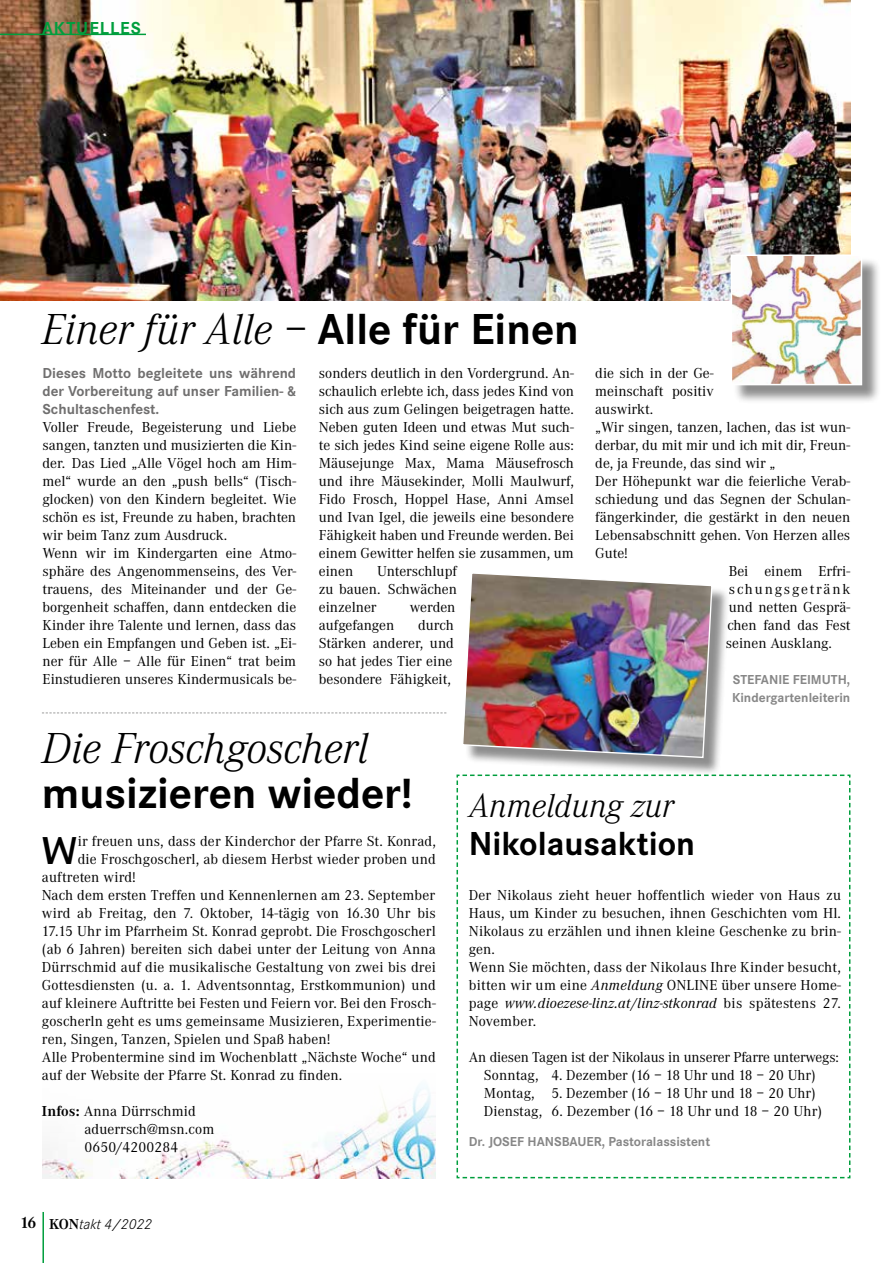
<style>
.page{position:relative;width:893px;height:1263px;background:#fff}
.page>*{position:absolute;margin:0;border:0;box-sizing:border-box;transform-origin:0 0}
.t1{font:italic 300 45px "Corporate A";color:#000}
.t2{font:700 45px "Corporate S";color:#000}
.t3{font:800 39px "AT Rotis Semi Sans";color:#000}
.t4{font:700 34.5px "Corporate S";color:#000}
.t5{font:italic 300 34.5px "Corporate A";color:#000}
.t6{font:700 18px "Corporate S";letter-spacing:.05em;color:#009e3d}
.t7{font:15px/18px "Corporate A";color:#000}
.t8{font:700 15px/18px "Corporate S";color:#706f6f;text-align:justify}
.t9{font:italic 300 15px "Corporate S";color:#000}
.t10{font:15px "Corporate A";letter-spacing:.12em;color:#000}
.t11{font:700 13.5px/18px "Corporate S";color:#878787}
.s1{font-family:"Corporate S";font-weight:700;font-style:normal}
.s2{font-weight:700}
.s3{font-family:"Corporate A";font-weight:700;font-style:normal;font-size:16.5px}
.s4{font-family:"Corporate A";font-weight:700;font-style:normal}
.s5{font-style:italic}
</style>
<div class="page">
<img style="left:43px;top:1086px;width:392px;height:92px">
<img style="left:0;top:0;width:850px;height:300px">
<hr style="left:42px;top:1212px;width:2px;height:51px;background:#009e3d">
<hr style="left:0;top:34px;width:146px;height:1px;background:#009e3d">
<div style="left:465px;top:575px;width:265px;height:200px;background:#000;opacity:.45"></div>
<img style="left:463px;top:573px;width:250px;height:186px">
<div style="left:733px;top:257px;width:148px;height:147px;background:#000;opacity:.45"></div>
<img style="left:734px;top:257px;width:125px;height:125px">
<div style="left:731px;top:254px;width:131px;height:131px;border:2px solid #fff"></div>
<svg style="left:456px;top:774px;width:395px;height:405px"></svg>
<svg style="left:42px;top:712px;width:404px;height:1px"></svg>
<p class="t6" style="left:42px;top:17px;width:100px">AKTUELLES</p>
<h1 class="t1" style="left:42px;top:303px;width:538px">Einer für Alle – <span class="s1">Alle für Einen</span></h1>
<p class="t8" style="left:43px;top:364px;width:255px">Dieses Motto begleitete uns während der Vorbereitung auf unser Familien- &amp; Schultaschenfest.</p>
<p class="t7" style="left:43px;top:418px;width:255px">Voller Freude, Begeisterung und Liebe sangen, tanzten und musizierten die Kin&shy;der. Das Lied „Alle Vögel hoch am Him&shy;mel“ wurde an den „push bells“ (Tisch&shy;glocken) von den Kindern begleitet. Wie schön es ist, Freunde zu haben, brachten wir beim Tanz zum Ausdruck.<br>Wenn wir im Kindergarten eine Atmo&shy;sphäre des Angenommenseins, des Ver&shy;trauens, des Miteinander und der Ge&shy;borgenheit schaffen, dann entdecken die Kinder ihre Talente und lernen, dass das Leben ein Empfangen und Geben ist. „Ei&shy;ner für Alle – Alle für Einen“ trat beim Einstudieren unseres Kindermusicals be-</p>
<p class="t7" style="left:319px;top:364px;width:257px;text-align:justify">sonders deutlich in den Vordergrund. An&shy;schaulich erlebte ich, dass jedes Kind von sich aus zum Gelingen beigetragen hatte.<br>Neben guten Ideen und etwas Mut such&shy;te sich jedes Kind seine eigene Rolle aus:<br>Mäusejunge Max, Mama Mäusefrosch und ihre Mäusekinder, Molli Maulwurf, Fido Frosch, Hoppel Hase, Anni Amsel und Ivan Igel, die jeweils eine besondere Fähigkeit haben und Freunde werden. Bei einem Gewitter helfen sie zusammen, um einen</p>
<p class="t7" style="left:319px;top:562px;width:140px;text-align:justify;text-indent:58px">Unterschlupf zu bauen. Schwächen einzelner</p>
<p class="t7" style="left:410px;top:598px;width:47px">werden</p>
<p class="t7" style="left:319px;top:616px;width:77px">aufgefangen</p>
<p class="t7" style="left:319px;top:616px;width:137px;text-align:justify;text-indent:99px">durch Stärken anderer, und so hat jedes Tier eine besondere Fähigkeit,</p>
<p class="t7" style="left:595px;top:364px;width:120px">die sich in der Ge-</p>
<p class="t7" style="left:595px;top:382px;width:120px">meinschaft positiv</p>
<p class="t7" style="left:595px;top:400px;width:60px">auswirkt.</p>
<p class="t7" style="left:595px;top:418px;width:256px">„Wir singen, tanzen, lachen, das ist wun-</p>
<p class="t7" style="left:595px;top:436px;width:257px">derbar, du mit mir und ich mit dir, Freun-</p>
<p class="t7" style="left:595px;top:454px;width:182px">de, ja Freunde, das sind wir „</p>
<p class="t7" style="left:595px;top:472px;width:256px">Der Höhepunkt war die feierliche Verab-</p>
<p class="t7" style="left:595px;top:490px;width:256px">schiedung und das Segnen der Schulan-</p>
<p class="t7" style="left:595px;top:508px;width:256px">fängerkinder, die gestärkt in den neuen</p>
<p class="t7" style="left:595px;top:526px;width:256px">Lebensabschnitt gehen. Von Herzen alles</p>
<p class="t7" style="left:595px;top:544px;width:34px">Gute!</p>
<p class="t7" style="left:729px;top:562px;width:123px">Bei einem Erfri-</p>
<p class="t10" style="left:729px;top:581px;width:123px">schungsgetränk</p>
<p class="t7" style="left:729px;top:598px;width:123px">und netten Gesprä-</p>
<p class="t7" style="left:727px;top:616px;width:124px">chen fand das Fest</p>
<p class="t7" style="left:726px;top:634px;width:108px">seinen Ausklang.</p>
<p class="t11" style="left:732px;top:671px;width:120px">STEFANIE FEIMUTH,<br>Kindergartenleiterin</p>
<h1 class="t1" style="left:42px;top:722px;width:328px">Die Froschgoscherl</h1>
<h1 class="t2" style="left:42px;top:767px;width:372px">musizieren wieder!</h1>
<h2 class="t3" style="left:42px;top:826px;width:37px">W</h2>
<p class="t7" style="left:78px;top:832px;width:360px">ir freuen uns, dass der Kinderchor der Pfarre St. Konrad,</p>
<p class="t7" style="left:78px;top:850px;width:360px">die Froschgoscherl, ab diesem Herbst wieder proben und</p>
<p class="t7" style="left:42px;top:868px;width:96px">auftreten wird!</p>
<p class="t7" style="left:42px;top:886px;width:395px">Nach dem ersten Treffen und Kennenlernen am 23. September</p>
<p class="t7" style="left:42px;top:904px;width:395px">wird ab Freitag, den 7. Oktober, 14-tägig von 16.30 Uhr bis</p>
<p class="t7" style="left:42px;top:922px;width:395px">17.15 Uhr im Pfarrheim St. Konrad geprobt. Die Froschgoscherl</p>
<p class="t7" style="left:42px;top:940px;width:395px">(ab 6 Jahren) bereiten sich dabei unter der Leitung von Anna</p>
<p class="t7" style="left:42px;top:958px;width:395px">Dürrschmid auf die musikalische Gestaltung von zwei bis drei</p>
<p class="t7" style="left:42px;top:976px;width:395px">Gottesdiensten (u. a. 1. Adventsonntag, Erstkommunion) und</p>
<p class="t7" style="left:42px;top:994px;width:395px">auf kleinere Auftritte bei Festen und Feiern vor. Bei den Frosch-</p>
<p class="t7" style="left:42px;top:1012px;width:395px">goscherln geht es ums gemeinsame Musizieren, Experimentie-</p>
<p class="t7" style="left:42px;top:1030px;width:290px">ren, Singen, Tanzen, Spielen und Spaß haben!</p>
<p class="t7" style="left:42px;top:1048px;width:395px">Alle Probentermine sind im Wochenblatt „Nächste Woche“ und</p>
<p class="t7" style="left:42px;top:1066px;width:302px">auf der Website der Pfarre St. Konrad zu finden.</p>
<p class="t7" style="left:84px;top:1102px;width:131px;text-indent:-43px"><span class="s2">Infos:</span> Anna Dürrschmid aduerrsch@msn.com<br>0650/4200284</p>
<p class="t9" style="left:20px;top:1215px;width:133px"><span class="s3">16</span> <span class="s4">KON</span>takt 4/2022</p>
<h3 class="t5" style="left:469px;top:786px;width:206px">Anmeldung zur</h3>
<h3 class="t4" style="left:469px;top:823px;width:228px">Nikolausaktion</h3>
<p class="t7" style="left:469px;top:886px;width:374px">Der Nikolaus zieht heuer hoffentlich wieder von Haus zu Haus, um Kinder zu besuchen, ihnen Geschichten vom Hl.<br>Nikolaus zu erzählen und ihnen kleine Geschenke zu brin&shy;gen.<br>Wenn Sie möchten, dass der Nikolaus Ihre Kinder besucht, bitten wir um eine <span class="s5">Anmeldung</span> ONLINE über unsere Home&shy;page <span class="s5">www.dioezese-linz.at/linz-stkonrad</span> bis spätestens 27.<br>November.</p>
<p class="t7" style="left:469px;top:1048px;width:372px;text-align:center">An diesen Tagen ist der Nikolaus in unserer Pfarre unterwegs:<br>Sonntag, 4. Dezember (16 – 18 Uhr und 18 – 20 Uhr)<br>Montag, 5. Dezember (16 – 18 Uhr und 18 – 20 Uhr)<br>Dienstag, 6. Dezember (16 – 18 Uhr und 18 – 20 Uhr)</p>
<p class="t11" style="left:469px;top:1133px;width:243px">Dr. JOSEF HANSBAUER, Pastoralassistent</p>
</div>
